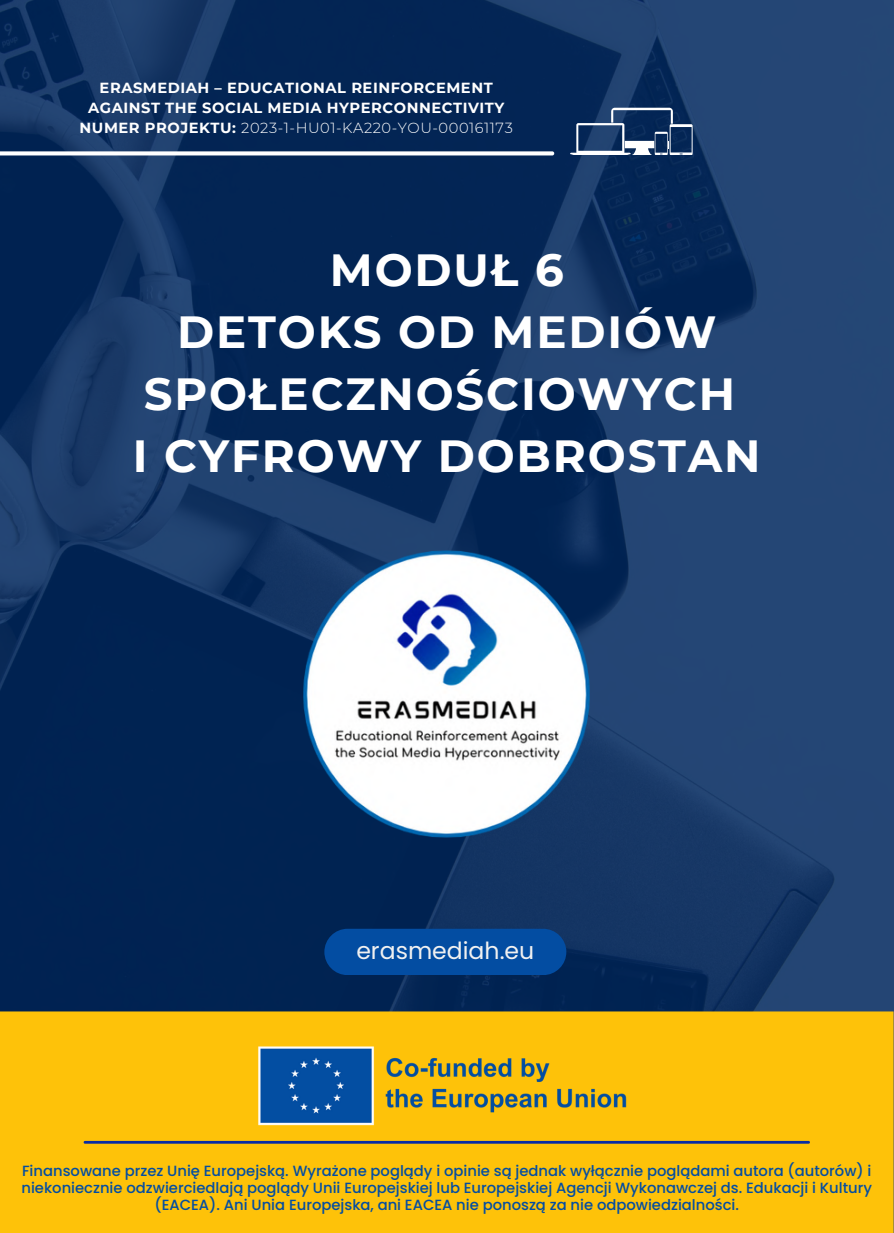
<style>
.page{position:relative;width:894px;height:1233px;background:#fff}
.page>*{position:absolute;margin:0;border:0;box-sizing:border-box;transform-origin:0 0}
.t1{font:700 45px/61.9px "Montserrat";letter-spacing:.04em;color:#fff;text-align:center}
.t2{font:23.55px "Poppins";color:#f1f1f1}
.t3{font:500 14.7px/16.8px "Poppins";color:#034da2;text-align:center}
.t4{font:700 14.7px/20px "Montserrat";letter-spacing:.035em;color:#fff;text-align:center}
.s1{font-weight:300}
</style>
<div class="page">
<img style="left:0;top:0;width:893px;height:1011px">
<div style="left:0;top:1011px;width:893px;height:222px;background:#fec209"></div>
<hr style="left:84px;top:1141px;width:725px;height:2px;background:#082ca5">
<svg style="left:0;top:151px;width:554px;height:4px"></svg>
<svg style="left:570px;top:108px;width:122px;height:47px"></svg>
<img style="left:296px;top:543px;width:300px;height:303px">
<img style="left:247px;top:1045px;width:399px;height:82px">
<div style="left:324px;top:929px;width:242px;height:46px;background:#034da2;border-radius:23px"></div>
<h2 class="t4" style="left:80px;top:78px;width:434px">ERASMEDIAH – EDUCATIONAL REINFORCEMENT<br>AGAINST THE SOCIAL MEDIA HYPERCONNECTIVITY<br>NUMER PROJEKTU: <span class="s1">2023-1-HU01-KA220-YOU-000161173</span></h2>
<p class="t1" style="left:133px;top:239px;width:629px">MODUŁ 6<br>DETOKS OD MEDIÓW<br>SPOŁECZNOŚCIOWYCH<br>I CYFROWY DOBROSTAN</p>
<p class="t2" style="left:356px;top:934px;width:179px">erasmediah.eu</p>
<h1 class="t3" style="left:21px;top:1163px;width:851px">Finansowane przez Unię Europejską. Wyrażone poglądy i opinie są jednak wyłącznie poglądami autora (autorów) i niekoniecznie odzwierciedlają poglądy Unii Europejskiej lub Europejskiej Agencji Wykonawczej ds. Edukacji i Kultury (EACEA). Ani Unia Europejska, ani EACEA nie ponoszą za nie odpowiedzialności.</h1>
</div>
